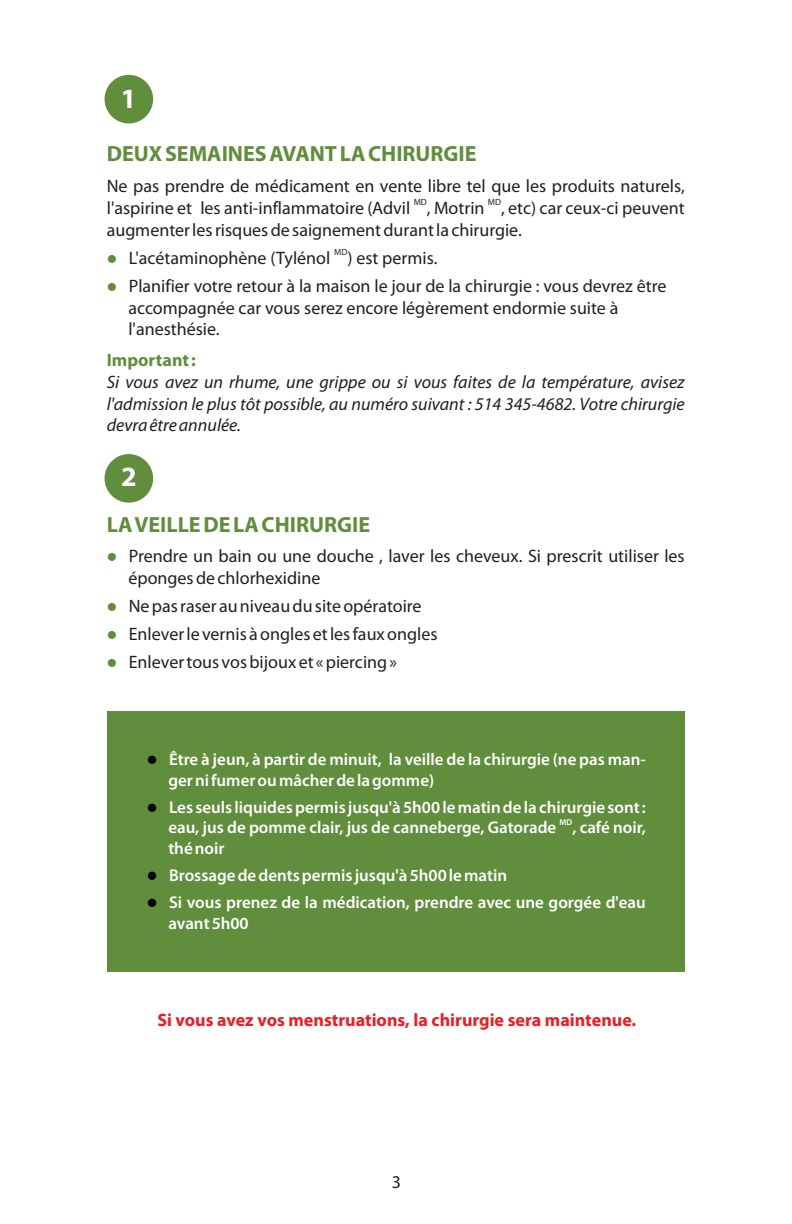
<style>
.page{position:relative;width:792px;height:1224px;background:#fff}
.page>*{position:absolute;margin:0;border:0;box-sizing:border-box;transform-origin:0 0}
.t1{font:700 28px "Myriad Pro";color:#fff}
.t2{font:700 22px "Myriad Pro";color:#618e3d}
.t3{font:18px/21.6px "Myriad Pro";color:#231f20}
.t4{font:italic 18px/21.6px "Myriad Pro";color:#231f20;text-align:justify}
.t5{font:700 18px "Myriad Pro";color:#ee1d23}
.t6{font:700 18px "Myriad Pro";color:#618e3d}
.t7{font:600 17px/20.8px "Myriad Pro";color:#fff}
.t8{font:14px "Wingdings";color:#618e3d}
.t9{font:9px "Myriad Pro";color:#231f20}
.t10{font:600 8.4px "Myriad Pro";color:#fff}
.s1{color:#618e3d}
.s2{color:#040504}
</style>
<div class="page">
<div style="left:105px;top:75px;width:48px;height:48px;background:#618e3d;border-radius:50%"></div>
<div style="left:107px;top:711px;width:578px;height:261px;background:#618e3d"></div>
<div style="left:105px;top:454px;width:48px;height:49px;background:#618e3d;border-radius:50%"></div>
<h1 class="t1" style="left:121px;top:87px;width:17px">1</h1>
<p class="t2" style="left:107px;top:144px;width:371px">DEUX SEMAINES AVANT LA CHIRURGIE</p>
<p class="t3" style="left:107px;top:177px;width:579px">Ne pas prendre de médicament en vente libre tel que les produits naturels,</p>
<p class="t9" style="left:414px;top:198px;width:15px">MD</p>
<p class="t9" style="left:488px;top:198px;width:15px">MD</p>
<p class="t3" style="left:107px;top:199px;width:580px">l'aspirine et les anti-inflammatoire (Advil , Motrin , etc) car ceux-ci peuvent augmenter les risques de saignement durant la chirurgie.</p>
<p class="t9" style="left:334px;top:248px;width:15px">MD</p>
<p class="t3" style="left:129px;top:249px;width:310px">L'acétaminophène (Tylénol ) est permis.</p>
<p class="t3" style="left:128px;top:277px;width:540px;text-indent:-22px"><span class="s1">●</span> Planifier votre retour à la maison le jour de la chirurgie : vous devrez être accompagnée car vous serez encore légèrement endormie suite à l'anesthésie.</p>
<p class="t4" style="left:107px;top:373px;width:579px">Si vous avez un rhume, une grippe ou si vous faites de la température, avisez l'admission le plus tôt possible, au numéro suivant : 514 345-4682. Votre chirurgie devra être annulée.</p>
<p class="t8" style="left:107px;top:253px;width:12px">●</p>
<p class="t6" style="left:107px;top:353px;width:91px">Important :</p>
<h1 class="t1" style="left:121px;top:465px;width:17px">2</h1>
<p class="t2" style="left:107px;top:516px;width:265px">LA VEILLE DE LA CHIRURGIE</p>
<p class="t3" style="left:128px;top:547px;width:558px;text-indent:-22px"><span class="s1">●</span> Prendre un bain ou une douche , laver les cheveux. Si prescrit utiliser les éponges de chlorhexidine</p>
<p class="t3" style="left:107px;top:596px;width:316px"><span class="s1">●</span> Ne pas raser au niveau du site opératoire</p>
<p class="t3" style="left:107px;top:653px;width:292px"><span class="s1">●</span> Enlever tous vos bijoux et « piercing »</p>
<p class="t3" style="left:107px;top:625px;width:332px"><span class="s1">●</span> Enlever le vernis à ongles et les faux ongles</p>
<p class="t7" style="left:168px;top:750px;width:479px;text-indent:-22px"><span class="s2">●</span> Être à jeun, à partir de minuit, la veille de la chirurgie (ne pas man&shy;ger ni fumer ou mâcher de la gomme)</p>
<p class="t7" style="left:147px;top:798px;width:501px"><span class="s2">●</span> Les seuls liquides permis jusqu'à 5h00 le matin de la chirurgie sont :</p>
<p class="t10" style="left:560px;top:818px;width:14px">MD</p>
<p class="t7" style="left:168px;top:819px;width:479px">eau, jus de pomme clair, jus de canneberge, Gatorade , café noir, thé noir</p>
<p class="t7" style="left:147px;top:866px;width:362px"><span class="s2">●</span> Brossage de dents permis jusqu'à 5h00 le matin</p>
<p class="t7" style="left:168px;top:893px;width:479px;text-indent:-22px"><span class="s2">●</span> Si vous prenez de la médication, prendre avec une gorgée d'eau avant 5h00</p>
<p class="t5" style="left:157px;top:1012px;width:480px">Si vous avez vos menstruations, la chirurgie sera maintenue.</p>
<p class="t3" style="left:392px;top:1173px;width:11px">3</p>
</div>
